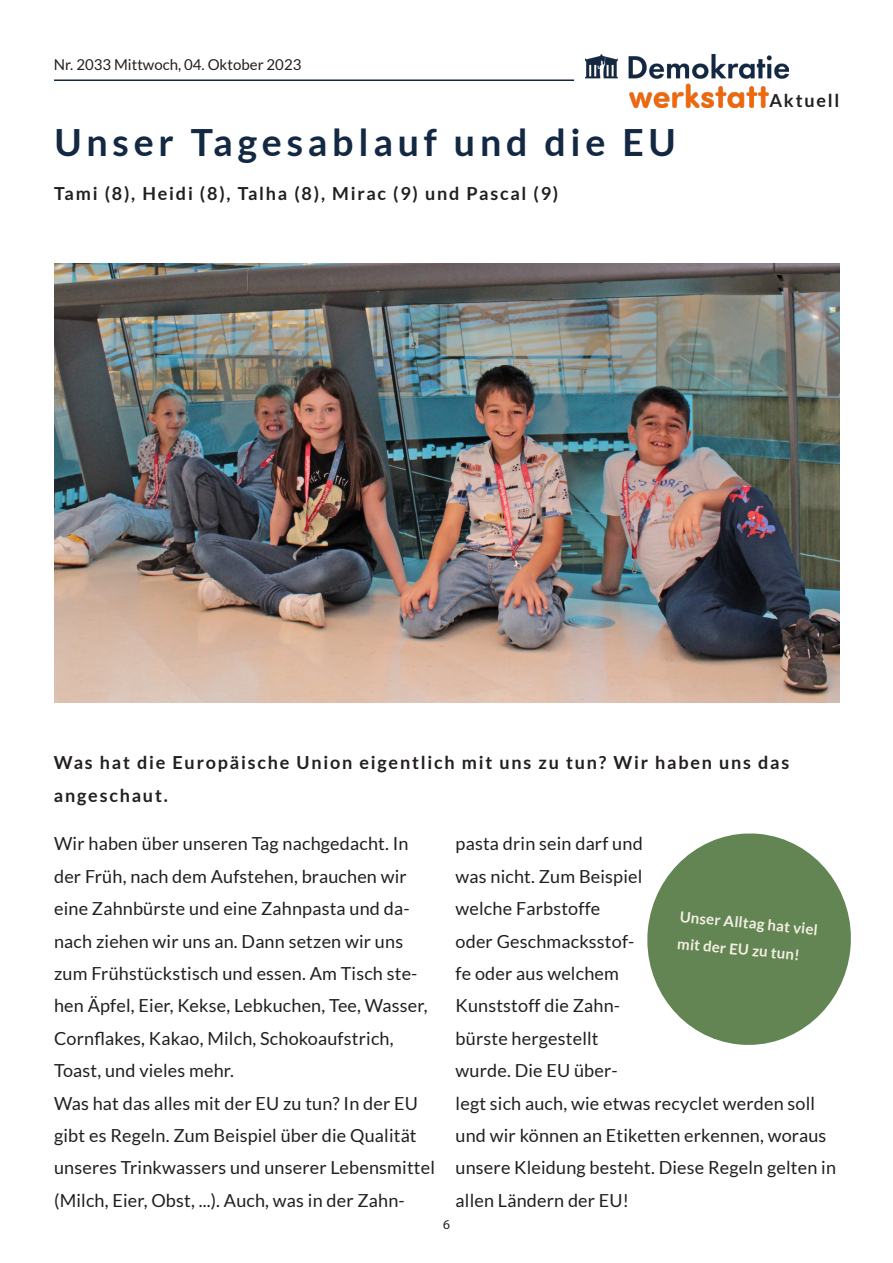
<style>
.page{position:relative;width:893px;height:1263px;background:#fff}
.page>*{position:absolute;margin:0;border:0;box-sizing:border-box;transform-origin:0 0}
.t1{font:700 37.5px "Lato";letter-spacing:.13em;color:#132843}
.t2{font:18px/32.4px "Lato";letter-spacing:.01em;color:#231f20}
.t3{font:700 18px/32.4px "Lato";letter-spacing:.1em;color:#231f20}
.t4{font:700 15px/27.2px "Lato";color:#f3efe3}
.t5{font:15px "Lato";color:#231f20}
.t6{font:13.5px "Myriad Pro";color:#231f20}
</style>
<div class="page">
<hr style="left:54px;top:79px;width:520px;height:2px;background:#132843">
<img style="left:586px;top:54px;width:203px;height:53px">
<img style="left:54px;top:264px;width:785px;height:439px">
<svg style="left:647px;top:833px;width:204px;height:212px;fill:#628553"></svg>
<p class="t5" style="left:54px;top:56px;width:249px">Nr. 2033 Mittwoch, 04. Oktober 2023</p>
<p class="t1" style="left:54px;top:121px;width:623px">Unser Tagesablauf und die EU</p>
<p class="t3" style="left:54px;top:177px;width:506px">Tami (8), Heidi (8), Talha (8), Mirac (9) und Pascal (9)</p>
<p class="t3" style="left:769px;top:84px;width:72px">Aktuell</p>
<p class="t3" style="left:54px;top:746px;width:737px">Was hat die Europäische Union eigentlich mit uns zu tun? Wir haben uns das angeschaut.</p>
<p class="t2" style="left:54px;top:827px;width:375px">Wir haben über unseren Tag nachgedacht. In der Früh, nach dem Aufstehen, brauchen wir eine Zahnbürste und eine Zahnpasta und da&shy;nach ziehen wir uns an. Dann setzen wir uns zum Frühstückstisch und essen. Am Tisch ste&shy;hen Äpfel, Eier, Kekse, Lebkuchen, Tee, Wasser, Cornflakes, Kakao, Milch, Schokoaufstrich, Toast, und vieles mehr.</p>
<p class="t2" style="left:54px;top:1087px;width:382px">Was hat das alles mit der EU zu tun? In der EU gibt es Regeln. Zum Beispiel über die Qualität unseres Trinkwassers und unserer Lebensmittel (Milch, Eier, Obst, ...). Auch, was in der Zahn-</p>
<p class="t2" style="left:456px;top:827px;width:382px">pasta drin sein darf und<br>was nicht. Zum Beispiel<br>welche Farbstoffe<br>oder Geschmacksstof-<br>fe oder aus welchem<br>Kunststoff die Zahn-<br>bürste hergestellt<br>wurde. Die EU über-<br>legt sich auch, wie etwas recyclet werden soll und wir können an Etiketten erkennen, woraus unsere Kleidung besteht. Diese Regeln gelten in allen Ländern der EU!</p>
<p class="t4" style="left:682px;top:902px;width:140px;rotate:6deg">Unser Alltag hat viel mit der EU zu tun!</p>
<p class="t6" style="left:443px;top:1216px;width:8px">6</p>
</div>
